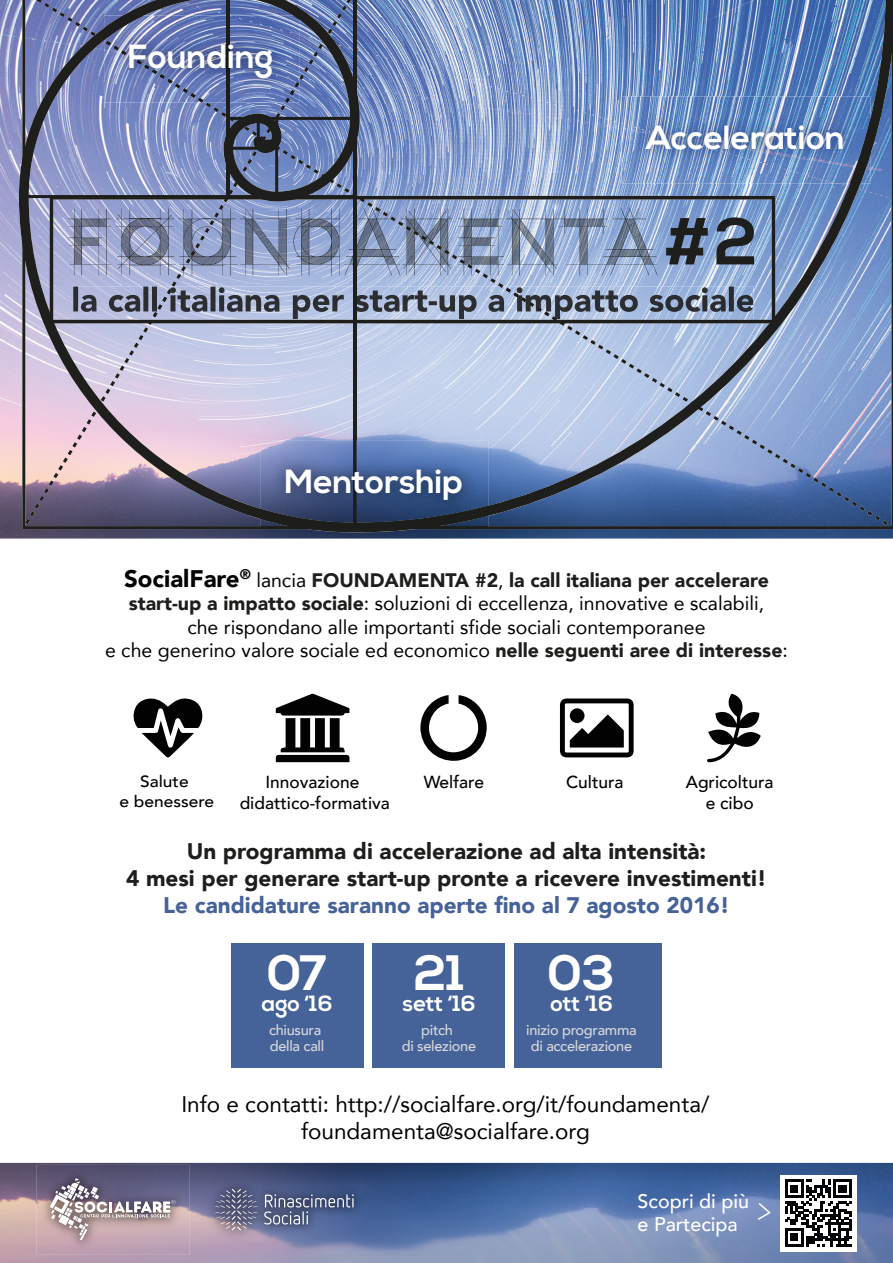
<style>
.page{position:relative;width:893px;height:1263px;background:#fff}
.page>*{position:absolute;margin:0;border:0;box-sizing:border-box;transform-origin:0 0}
.t1{font:72.9px "R&C Demo";letter-spacing:-.005em;color:#1e1e1c}
.t2{font:700 49.65px "Nexa";color:#fff}
.t3{font:700 33.45px "Nexa";color:#fff}
.t4{font:900 22.5px/27px "Avenir";color:#1e1e1c;text-align:center}
.t5{font:22.5px/27px "Avenir";color:#020203;text-align:center}
.t6{font:900 22.5px "Avenir";color:#456299}
.t7{font:700 22.05px "Nexa";color:#fff}
.t8{font:500 19.65px/23.5px "Avenir";color:#fff}
.t9{font:19.65px "Avenir";color:#fff}
.t10{font:19.5px/23.4px "Avenir";color:#020203;text-align:center}
.t11{font:500 17.4px/20.9px "Avenir";color:#020203;text-align:center}
.t12{font:500 16.35px/19.5px "Avenir";color:#020203;text-align:center;scale:1.07 1}
.t13{font:500 14.55px/15.9px "Avenir";letter-spacing:-.02em;color:#d8dada;text-align:center}
.s1{font-family:"Nexa";font-weight:700;font-size:66.3px}
.s2{font-weight:900;font-size:24px}
.s3{font-weight:900;color:#1e1e1c}
</style>
<div class="page">
<div style="left:231px;top:944px;width:132px;height:124px;background:#456299"></div>
<div style="left:372px;top:944px;width:132px;height:124px;background:#456299"></div>
<div style="left:515px;top:944px;width:147px;height:124px;background:#456299"></div>
<img style="left:0;top:1163px;width:893px;height:100px">
<img style="left:0;top:0;width:893px;height:538px">
<svg style="left:356px;top:0;width:532px;height:525px;background:#849cc7"></svg>
<svg style="left:887px;top:522px;width:6px;height:10px"></svg>
<svg style="left:23px;top:0;width:333px;height:528px;background:#9192b0"></svg>
<img style="left:260px;top:440px;width:228px;height:66px">
<img style="left:260px;top:506px;width:228px;height:23px">
<img style="left:353px;top:440px;width:3px;height:86px">
<img style="left:622px;top:97px;width:249px;height:87px">
<img style="left:850px;top:117px;width:21px;height:67px">
<img style="left:104px;top:40px;width:195px;height:63px">
<img style="left:104px;top:16px;width:195px;height:24px">
<img style="left:227px;top:16px;width:3px;height:87px">
<img style="left:106px;top:41px;width:101px;height:62px">
<img style="left:285px;top:82px;width:14px;height:21px">
<svg style="left:50px;top:196px;width:725px;height:127px;background:#94a5c8"></svg>
<img style="left:73px;top:286px;width:680px;height:33px">
<hr style="left:353px;top:286px;width:3px;height:33px;background:#1e1e1c">
<svg style="left:499px;top:286px;width:58px;height:33px;background:#8c99ae"></svg>
<svg style="left:153px;top:286px;width:21px;height:31px"></svg>
<img style="left:202px;top:1175px;width:166px;height:71px">
<svg style="left:215px;top:1189px;width:43px;height:41px;background:#71728d"></svg>
<svg style="left:264px;top:1194px;width:90px;height:30px;background:#627093"></svg>
<img style="left:37px;top:1165px;width:153px;height:90px">
<svg style="left:50px;top:1178px;width:125px;height:62px;background:#a0929f"></svg>
<svg style="left:133px;top:698px;width:70px;height:60px"></svg>
<svg style="left:276px;top:694px;width:74px;height:68px"></svg>
<svg style="left:420px;top:695px;width:67px;height:66px"></svg>
<svg style="left:707px;top:694px;width:54px;height:68px"></svg>
<svg style="left:560px;top:698px;width:74px;height:59px"></svg>
<div style="left:570px;top:708px;width:14px;height:15px;background:#020203;border-radius:50%"></div>
<div style="left:780px;top:1175px;width:77px;height:76px;background:#fff"></div>
<svg style="left:785px;top:1179px;width:67px;height:67px"></svg>
<svg style="left:756px;top:1201px;width:16px;height:20px"></svg>
<h3 class="t3" style="left:128px;top:37px;width:147px">Founding</h3>
<h3 class="t3" style="left:646px;top:118px;width:200px">Acceleration</h3>
<h1 class="t1" style="left:67px;top:196px;width:692px">FOUNDAMENTA<span class="s1">#2</span></h1>
<h3 class="t3" style="left:284px;top:462px;width:181px">Mentorship</h3>
<p class="t10" style="left:105px;top:568px;width:684px"><span class="s2">SocialFare</span><sup>®</sup> lancia <span class="s3">FOUNDAMENTA #2</span>, <span class="s3">la call italiana per accelerare start-up a impatto sociale</span>: soluzioni di eccellenza, innovative e scalabili,<br>che rispondano alle importanti sfide sociali contemporanee<br>e che generino valore sociale ed economico <span class="s3">nelle seguenti aree di interesse</span>:</p>
<p class="t9" style="left:749px;top:576px;width:15px">&gt;</p>
<p class="t12" style="left:119px;top:771px;width:90px">Salute<br>e benessere</p>
<p class="t11" style="left:240px;top:771px;width:152px">Innovazione didattico-formativa</p>
<p class="t11" style="left:424px;top:771px;width:62px">Welfare</p>
<p class="t11" style="left:566px;top:771px;width:59px">Cultura</p>
<p class="t11" style="left:686px;top:771px;width:89px">Agricoltura e cibo</p>
<p class="t4" style="left:126px;top:837px;width:642px">Un programma di accelerazione ad alta intensità:<br>4 mesi per generare start-up pronte a ricevere investimenti!</p>
<p class="t6" style="left:163px;top:886px;width:568px">Le candidature saranno aperte fino al 7 agosto 2016!</p>
<h2 class="t2" style="left:267px;top:944px;width:62px">07</h2>
<p class="t7" style="left:262px;top:991px;width:72px">ago ‘16</p>
<p class="t13" style="left:269px;top:1022px;width:57px;text-align:left">chiusura della call</p>
<h2 class="t2" style="left:414px;top:944px;width:52px">21</h2>
<p class="t7" style="left:403px;top:991px;width:75px">sett ‘16</p>
<p class="t13" style="left:402px;top:1022px;width:76px">pitch<br>di selezione</p>
<h2 class="t2" style="left:548px;top:944px;width:69px">03</h2>
<p class="t7" style="left:550px;top:991px;width:64px">ott ‘16</p>
<p class="t13" style="left:526px;top:1022px;width:112px">inizio programma di accelerazione</p>
<p class="t5" style="left:181px;top:1090px;width:529px">Info e contatti: http://socialfare.org/it/foundamenta/ foundamenta@socialfare.org</p>
<p class="t8" style="left:638px;top:1188px;width:113px">Scopri di più e Partecipa</p>
</div>
